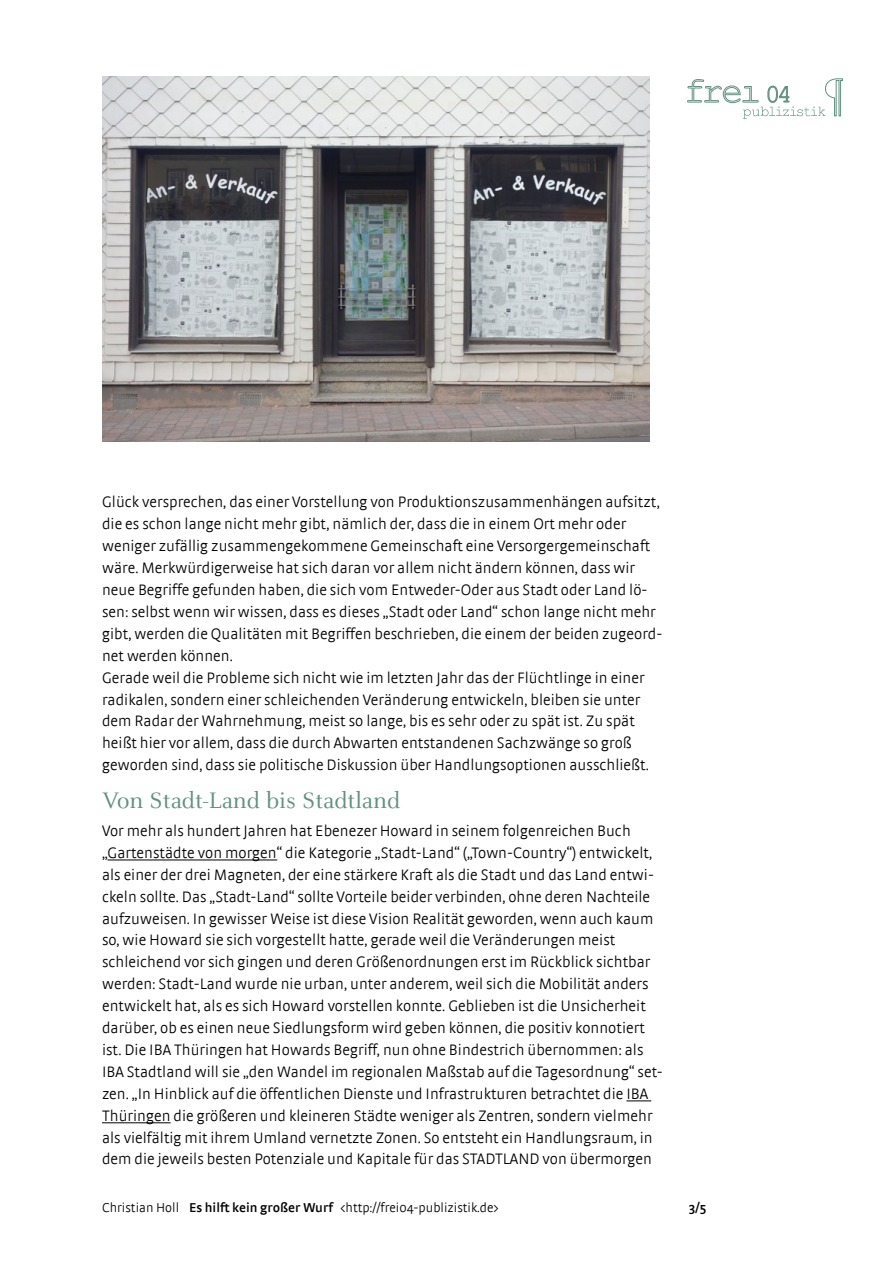
<style>
.page{position:relative;width:893px;height:1263px;background:#fff}
.page>*{position:absolute;margin:0;border:0;box-sizing:border-box;transform-origin:0 0}
.t1{font:24.75px "Celeste";color:#629081}
.t2{font:300 15.9px/21.9px "Strada";letter-spacing:.005em;color:#000}
.t3{font:300 13.5px "Strada";letter-spacing:.005em;color:#000}
.t4{font:600 13.5px "Strada";color:#000}
.s1{font-weight:600}
</style>
<div class="page">
<svg style="left:687px;top:78px;width:155px;height:41px"></svg>
<hr style="left:108px;top:859px;width:169px;height:1px;background:#000">
<svg style="left:626px;top:1100px;width:25px;height:1px"></svg>
<hr style="left:102px;top:1122px;width:69px;height:1px;background:#000">
<img style="left:102px;top:77px;width:547px;height:365px">
<p class="t2" style="left:102px;top:491px;width:562px">Glück versprechen, das einer Vorstellung von Produktionszusammenhängen aufsitzt, die es schon lange nicht mehr gibt, nämlich der, dass die in einem Ort mehr oder weniger zufällig zusammengekommene Gemeinschaft eine Versorgergemeinschaft wäre. Merkwürdigerweise hat sich daran vor allem nicht ändern können, dass wir neue Begriffe gefunden haben, die sich vom Entweder-Oder aus Stadt oder Land lö&shy;sen: selbst wenn wir wissen, dass es dieses „Stadt oder Land“ schon lange nicht mehr gibt, werden die Qualitäten mit Begriffen beschrieben, die einem der beiden zugeord&shy;net werden können.<br>Gerade weil die Probleme sich nicht wie im letzten Jahr das der Flüchtlinge in einer radikalen, sondern einer schleichenden Veränderung entwickeln, bleiben sie unter dem Radar der Wahrnehmung, meist so lange, bis es sehr oder zu spät ist. Zu spät heißt hier vor allem, dass die durch Abwarten entstandenen Sachzwänge so groß geworden sind, dass sie politische Diskussion über Handlungsoptionen ausschließt.</p>
<h1 class="t1" style="left:102px;top:787px;width:300px">Von Stadt-Land bis Stadtland</h1>
<p class="t2" style="left:102px;top:820px;width:562px">Vor mehr als hundert Jahren hat Ebenezer Howard in seinem folgenreichen Buch „Gartenstädte von morgen“ die Kategorie „Stadt-Land“ („Town-Country“) entwickelt, als einer der drei Magneten, der eine stärkere Kraft als die Stadt und das Land entwi&shy;ckeln sollte. Das „Stadt-Land“ sollte Vorteile beider verbinden, ohne deren Nachteile aufzuweisen. In gewisser Weise ist diese Vision Realität geworden, wenn auch kaum so, wie Howard sie sich vorgestellt hatte, gerade weil die Veränderungen meist schleichend vor sich gingen und deren Größenordnungen erst im Rückblick sichtbar werden: Stadt-Land wurde nie urban, unter anderem, weil sich die Mobilität anders entwickelt hat, als es sich Howard vorstellen konnte. Geblieben ist die Unsicherheit darüber, ob es einen neue Siedlungsform wird geben können, die positiv konnotiert ist. Die IBA Thüringen hat Howards Begriff, nun ohne Bindestrich übernommen: als IBA Stadtland will sie „den Wandel im regionalen Maßstab auf die Tagesordnung“ set&shy;zen. „In Hinblick auf die öffentlichen Dienste und Infrastrukturen betrachtet die IBA Thüringen die größeren und kleineren Städte weniger als Zentren, sondern vielmehr als vielfältig mit ihrem Umland vernetzte Zonen. So entsteht ein Handlungsraum, in dem die jeweils besten Potenziale und Kapitale für das STADTLAND von übermorgen</p>
<p class="t3" style="left:102px;top:1200px;width:398px">Christian Holl <span class="s1">Es hilft kein großer Wurf</span> &lt;http://frei04-publizistik.de&gt;</p>
<p class="t4" style="left:689px;top:1199px;width:19px">3/5</p>
</div>
